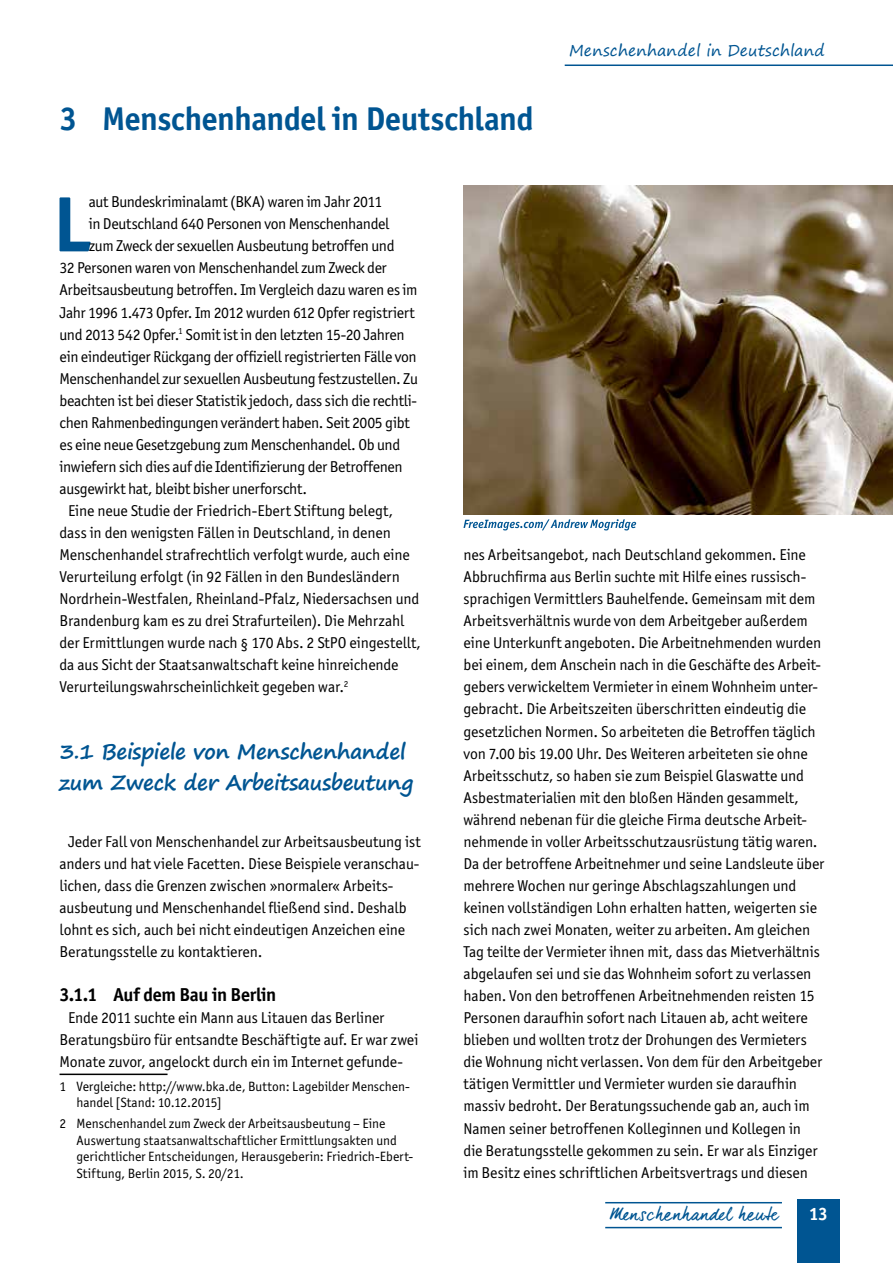
<style>
.page{position:relative;width:893px;height:1263px;background:#fff}
.page>*{position:absolute;margin:0;border:0;box-sizing:border-box;transform-origin:0 0}
.t1{font:700 78.6px "Officina Sans ITC Std";color:#005592}
.t2{font:700 33px "Officina Sans ITC Std";letter-spacing:-.01em;color:#005592}
.t3{font:700 21px/31.5px "Segoe Print";letter-spacing:-.015em;color:#005592}
.t4{font:700 18.75px "Officina Sans ITC Std";letter-spacing:-.02em;color:#000}
.t5{font:18px "dear Joe 6";color:#005592}
.t6{font:700 18px "Officina Sans ITC Std";color:#fff}
.t7{font:15.75px/22px "Officina Sans ITC Std";letter-spacing:-.01em;color:#000}
.t8{font:15.75px "Segoe Print";letter-spacing:.005em;color:#005592}
.t9{font:13.5px/16.5px "Officina Sans ITC Std";color:#000}
</style>
<div class="page">
<div style="left:797px;top:1199px;width:43px;height:64px;background:#005592"></div>
<hr style="left:605px;top:1202px;width:177px;height:1px;background:#005592">
<hr style="left:605px;top:1227px;width:177px;height:1px;background:#005592">
<hr style="left:60px;top:1073px;width:108px;height:2px;background:#000">
<img style="left:463px;top:185px;width:430px;height:329px">
<hr style="left:565px;top:65px;width:328px;height:1px;background:#005592">
<svg style="left:463px;top:519px;width:173px;height:11px"></svg>
<h2 class="t2" style="left:60px;top:98px;width:476px">3 Menschenhandel in Deutschland</h2>
<p class="t8" style="left:569px;top:36px;width:257px">Menschenhandel in Deutschland</p>
<h1 class="t1" style="left:53px;top:176px;width:39px">L</h1>
<p class="t7" style="left:89px;top:191px;width:295px">aut Bundeskriminalamt (BKA) waren im Jahr 2011</p>
<p class="t7" style="left:89px;top:213px;width:302px">in Deutschland 640 Personen von Menschenhandel</p>
<p class="t7" style="left:89px;top:235px;width:307px">zum Zweck der sexuellen Ausbeutung betroffen und</p>
<p class="t7" style="left:60px;top:257px;width:329px">32 Personen waren von Menschenhandel zum Zweck der</p>
<p class="t7" style="left:60px;top:279px;width:359px">Arbeitsausbeutung betroffen. Im Vergleich dazu waren es im</p>
<p class="t7" style="left:60px;top:301px;width:357px">Jahr 1996 1.473 Opfer. Im 2012 wurden 612 Opfer registriert</p>
<p class="t7" style="left:60px;top:323px;width:347px">und 2013 542 Opfer.<sup>1</sup> Somit ist in den letzten 15-20 Jahren</p>
<p class="t7" style="left:60px;top:345px;width:359px">ein eindeutiger Rückgang der offiziell registrierten Fälle von</p>
<p class="t7" style="left:60px;top:367px;width:360px">Menschenhandel zur sexuellen Ausbeutung festzustellen. Zu</p>
<p class="t7" style="left:60px;top:389px;width:359px">beachten ist bei dieser Statistik jedoch, dass sich die rechtli-</p>
<p class="t7" style="left:60px;top:411px;width:352px">chen Rahmenbedingungen verändert haben. Seit 2005 gibt</p>
<p class="t7" style="left:60px;top:433px;width:342px">es eine neue Gesetzgebung zum Menschenhandel. Ob und</p>
<p class="t7" style="left:60px;top:455px;width:345px">inwiefern sich dies auf die Identifizierung der Betroffenen</p>
<p class="t7" style="left:60px;top:477px;width:249px">ausgewirkt hat, bleibt bisher unerforscht.</p>
<p class="t7" style="left:68px;top:500px;width:327px">Eine neue Studie der Friedrich-Ebert Stiftung belegt,</p>
<p class="t7" style="left:60px;top:522px;width:333px">dass in den wenigsten Fällen in Deutschland, in denen</p>
<p class="t7" style="left:60px;top:544px;width:352px">Menschenhandel strafrechtlich verfolgt wurde, auch eine</p>
<p class="t7" style="left:60px;top:566px;width:342px">Verurteilung erfolgt (in 92 Fällen in den Bundesländern</p>
<p class="t7" style="left:60px;top:588px;width:361px">Nordrhein-Westfalen, Rheinland-Pfalz, Niedersachsen und</p>
<p class="t7" style="left:60px;top:610px;width:346px">Brandenburg kam es zu drei Strafurteilen). Die Mehrzahl</p>
<p class="t7" style="left:60px;top:632px;width:363px">der Ermittlungen wurde nach § 170 Abs. 2 StPO eingestellt,</p>
<p class="t7" style="left:60px;top:654px;width:341px">da aus Sicht der Staatsanwaltschaft keine hinreichende</p>
<p class="t7" style="left:60px;top:676px;width:290px">Verurteilungswahrscheinlichkeit gegeben war.<sup>2</sup></p>
<h3 class="t3" style="left:60px;top:735px;width:355px">3.1 Beispiele von Menschenhandel zum Zweck der Arbeitsausbeutung</h3>
<p class="t7" style="left:60px;top:830px;width:363px;text-indent:9px">Jeder Fall von Menschenhandel zur Arbeitsausbeutung ist anders und hat viele Facetten. Diese Beispiele veranschau&shy;lichen, dass die Grenzen zwischen »normaler« Arbeits&shy;ausbeutung und Menschenhandel fließend sind. Deshalb lohnt es sich, auch bei nicht eindeutigen Anzeichen eine Beratungsstelle zu kontaktieren.</p>
<p class="t4" style="left:60px;top:983px;width:218px">3.1.1 Auf dem Bau in Berlin</p>
<p class="t7" style="left:60px;top:1007px;width:360px;text-indent:9px">Ende 2011 suchte ein Mann aus Litauen das Berliner<br>Beratungsbüro für entsandte Beschäftigte auf. Er war zwei<br>Monate zuvor, angelockt durch ein im Internet gefunde-</p>
<p class="t9" style="left:77px;top:1078px;width:335px;text-indent:-17px">1 Vergleiche: http://www.bka.de, Button: Lagebilder Menschen&shy;handel [Stand: 10.12.2015]</p>
<p class="t9" style="left:77px;top:1115px;width:338px;text-indent:-17px">2 Menschenhandel zum Zweck der Arbeitsausbeutung – Eine Auswertung staatsanwaltschaftlicher Ermittlungsakten und gerichtlicher Entscheidungen, Herausgeberin: Friedrich-Ebert-Stiftung, Berlin 2015, S. 20/21.</p>
<p class="t7" style="left:463px;top:544px;width:363px">nes Arbeitsangebot, nach Deutschland gekommen. Eine Abbruchfirma aus Berlin suchte mit Hilfe eines russisch&shy;sprachigen Vermittlers Bauhelfende. Gemeinsam mit dem Arbeitsverhältnis wurde von dem Arbeitgeber außerdem eine Unterkunft angeboten. Die Arbeitnehmenden wurden bei einem, dem Anschein nach in die Geschäfte des Arbeit&shy;gebers verwickeltem Vermieter in einem Wohnheim unter&shy;gebracht. Die Arbeitszeiten überschritten eindeutig die gesetzlichen Normen. So arbeiteten die Betroffen täglich von 7.00 bis 19.00 Uhr. Des Weiteren arbeiteten sie ohne Arbeitsschutz, so haben sie zum Beispiel Glaswatte und Asbestmaterialien mit den bloßen Händen gesammelt, während nebenan für die gleiche Firma deutsche Arbeit&shy;nehmende in voller Arbeitsschutzausrüstung tätig waren.<br>Da der betroffene Arbeitnehmer und seine Landsleute über mehrere Wochen nur geringe Abschlagszahlungen und keinen vollständigen Lohn erhalten hatten, weigerten sie sich nach zwei Monaten, weiter zu arbeiten. Am gleichen Tag teilte der Vermieter ihnen mit, dass das Mietverhältnis abgelaufen sei und sie das Wohnheim sofort zu verlassen haben. Von den betroffenen Arbeitnehmenden reisten 15<br>Personen daraufhin sofort nach Litauen ab, acht weitere blieben und wollten trotz der Drohungen des Vermieters die Wohnung nicht verlassen. Von dem für den Arbeitgeber tätigen Vermittler und Vermieter wurden sie daraufhin massiv bedroht. Der Beratungssuchende gab an, auch im Namen seiner betroffenen Kolleginnen und Kollegen in<br>die Beratungsstelle gekommen zu sein. Er war als Einziger im Besitz eines schriftlichen Arbeitsvertrags und diesen</p>
<p class="t5" style="left:609px;top:1204px;width:172px">Menschenhandel heute</p>
<p class="t6" style="left:809px;top:1203px;width:20px">13</p>
</div>
